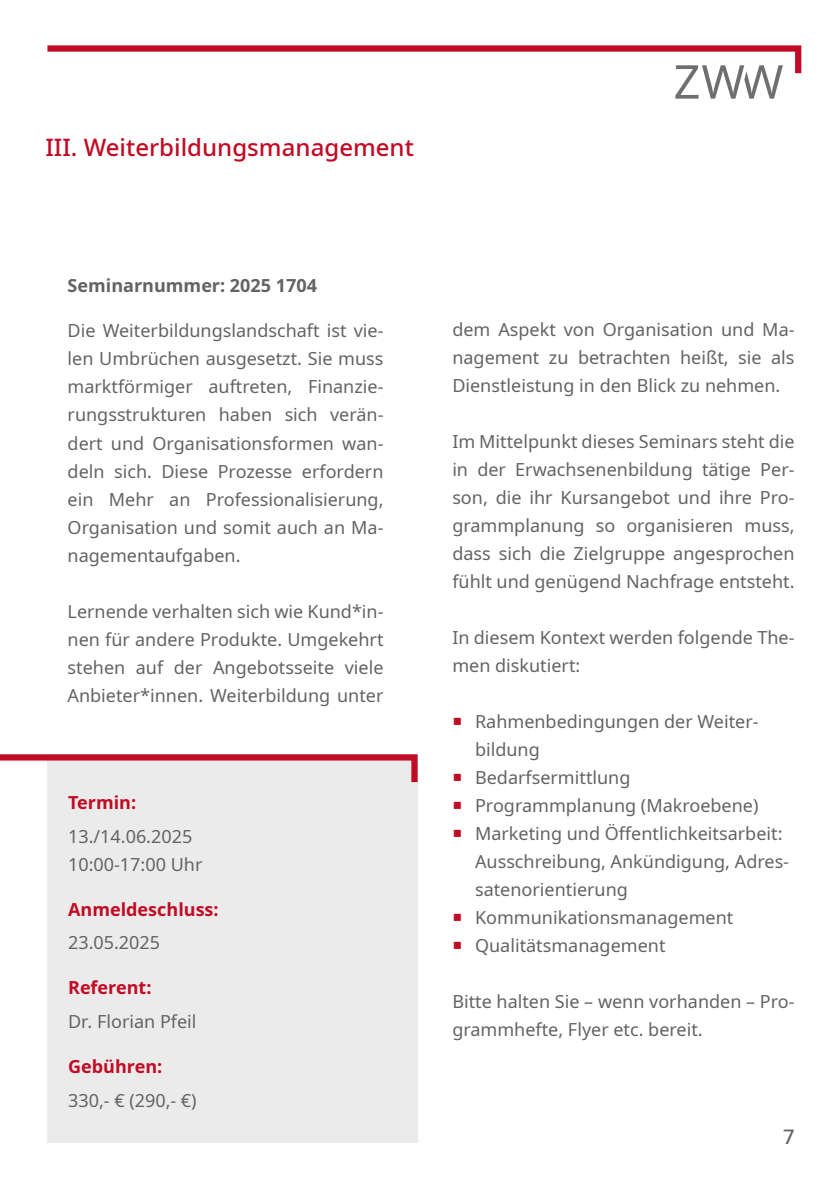
<style>
.page{position:relative;width:840px;height:1191px;background:#fff}
.page>*{position:absolute;margin:0;border:0;box-sizing:border-box;transform-origin:0 0}
.t1{font:500 24px "Noto Sans";color:#c10b25}
.t2{font:500 20px "Noto Sans";color:#646363}
.t3{font:18px/28px "Noto Sans";color:#646363;text-align:justify}
.t4{font:700 18px "Noto Sans";color:#c10b25}
.t5{font:700 18px "Noto Sans";color:#646363}
</style>
<div class="page">
<svg style="left:47px;top:45px;width:753px;height:54px"></svg>
<div style="left:47px;top:754px;width:370px;height:388px;background:#ebebeb"></div>
<svg style="left:0;top:754px;width:417px;height:28px"></svg>
<h1 class="t1" style="left:45px;top:130px;width:370px">III. Weiterbildungsmanagement</h1>
<p class="t5" style="left:68px;top:273px;width:251px">Seminarnummer: 2025 1704</p>
<p class="t3" style="left:68px;top:317px;width:317px">Die Weiterbildungslandschaft ist vie&shy;len Umbrüchen ausgesetzt. Sie muss marktförmiger auftreten, Finanzie&shy;rungsstrukturen haben sich verän&shy;dert und Organisationsformen wan&shy;deln sich. Diese Prozesse erfordern ein Mehr an Professionalisierung, Organisation und somit auch an Ma&shy;nagementaufgaben.</p>
<p class="t3" style="left:68px;top:597px;width:317px">Lernende verhalten sich wie Kund*in&shy;nen für andere Produkte. Umgekehrt stehen auf der Angebotsseite viele Anbieter*innen. Weiterbildung unter</p>
<p class="t4" style="left:68px;top:789px;width:70px">Termin:</p>
<p class="t3" style="left:68px;top:822px;width:136px">13./14.06.2025<br>10:00-17:00 Uhr</p>
<p class="t4" style="left:68px;top:896px;width:152px">Anmeldeschluss:</p>
<p class="t3" style="left:68px;top:929px;width:94px">23.05.2025</p>
<p class="t4" style="left:68px;top:975px;width:85px">Referent:</p>
<p class="t3" style="left:68px;top:1008px;width:130px">Dr. Florian Pfeil</p>
<p class="t4" style="left:68px;top:1053px;width:96px">Gebühren:</p>
<p class="t3" style="left:68px;top:1086px;width:130px">330,- € (290,- €)</p>
<p class="t3" style="left:452px;top:315px;width:343px">dem Aspekt von Organisation und Ma&shy;nagement zu betrachten heißt, sie als Dienstleistung in den Blick zu nehmen.</p>
<p class="t3" style="left:452px;top:427px;width:343px">Im Mittelpunkt dieses Seminars steht die in der Erwachsenenbildung tätige Per&shy;son, die ihr Kursangebot und ihre Pro&shy;grammplanung so organisieren muss, dass sich die Zielgruppe angesprochen fühlt und genügend Nachfrage entsteht.</p>
<p class="t3" style="left:452px;top:623px;width:343px">In diesem Kontext werden folgende The&shy;men diskutiert:</p>
<p class="t3" style="left:475px;top:707px;width:315px;text-align:left">Rahmenbedingungen der Weiter&shy;bildung<br>Bedarfsermittlung<br>Programmplanung (Makroebene)<br>Marketing und Öffentlichkeitsarbeit:<br>Ausschreibung, Ankündigung, Adres&shy;satenorientierung<br>Kommunikationsmanagement<br>Qualitätsmanagement</p>
<p class="t3" style="left:452px;top:987px;width:343px">Bitte halten Sie – wenn vorhanden – Pro&shy;grammhefte, Flyer etc. bereit.</p>
<p class="t2" style="left:782px;top:1123px;width:13px">7</p>
</div>
